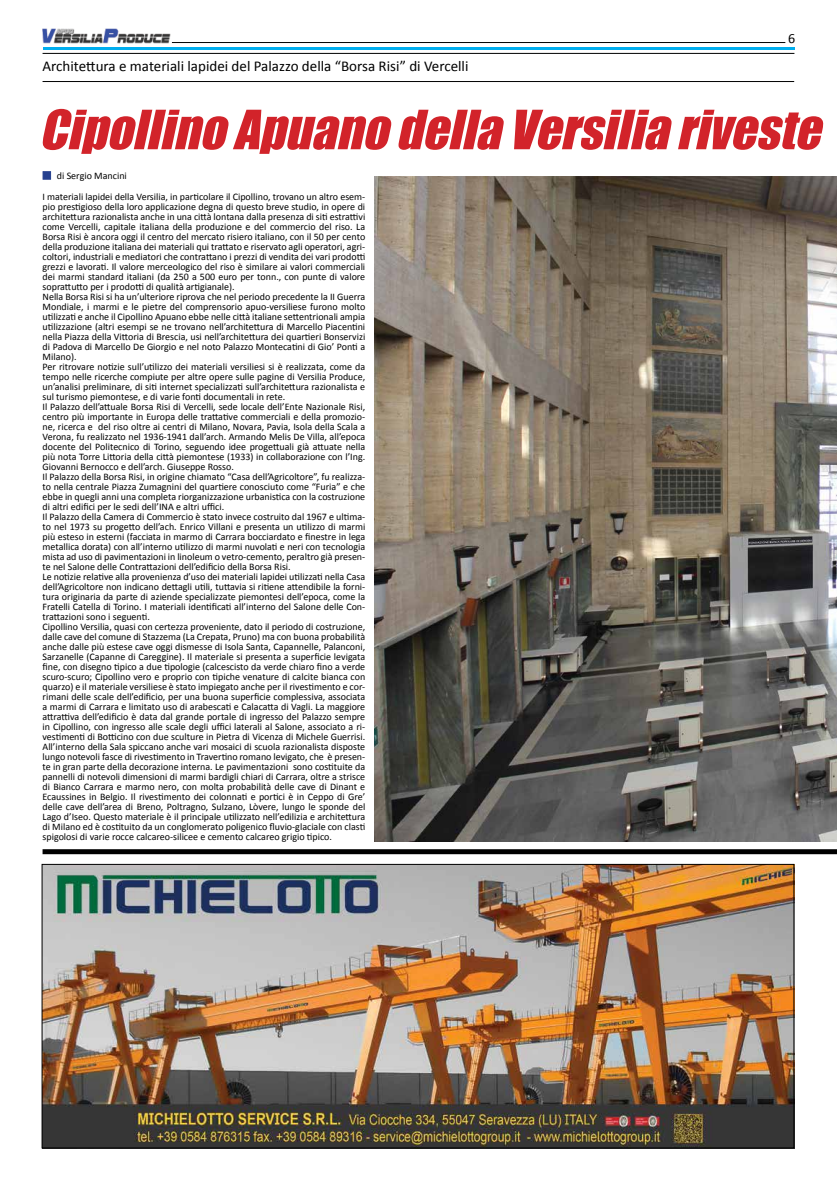
<style>
.page{position:relative;width:837px;height:1191px;background:#fff}
.page>*{position:absolute;margin:0;border:0;box-sizing:border-box;transform-origin:0 0}
.t1{font:italic 50px "Impact";color:#d2232a}
.t2{font:15px "Calibri";color:#000}
.t3{font:14px "Calibri";color:#000}
.t4{font:10px/10px "Calibri";color:#000}
</style>
<div class="page">
<img style="left:43px;top:28px;width:127px;height:16px">
<hr style="left:172px;top:42px;width:613px;height:1px;background:#000">
<hr style="left:43px;top:47px;width:751px;height:3px;background:#00aeef">
<hr style="left:43px;top:53px;width:751px;height:1px;background:#000">
<hr style="left:43px;top:81px;width:750px;height:1px;background:#000">
<img style="left:44px;top:866px;width:748px;height:280px">
<img style="left:374px;top:176px;width:462px;height:665px">
<div style="left:43px;top:849px;width:793px;height:5px;background:#000"></div>
<div style="left:43px;top:171px;width:8px;height:9px;background:#25408f;border:1px solid #25408f"></div>
<h2 class="t2" style="left:43px;top:57px;width:427px">Architettura e materiali lapidei del Palazzo della “Borsa Risi” di Vercelli</h2>
<h3 class="t3" style="left:787px;top:30px;width:9px">6</h3>
<h1 class="t1" style="left:39px;top:91px;width:797px">CipollinoApuanodellaVersiliariveste</h1>
<p class="t4" style="left:57px;top:170px;width:71px">di Sergio Mancini</p>
<p class="t4" style="left:43px;top:191px;width:324px">I materiali lapidei della Versilia, in particolare il Cipollino, trovano un altro esem&shy;pio prestigioso della loro applicazione degna di questo breve studio, in opere di architettura razionalista anche in una città lontana dalla presenza di siti estrattivi come Vercelli, capitale italiana della produzione e del commercio del riso. La Borsa Risi è ancora oggi il centro del mercato risiero italiano, con il 50 per cento della produzione italiana dei materiali qui trattato e riservato agli operatori, agri&shy;coltori, industriali e mediatori che contrattano i prezzi di vendita dei vari prodotti grezzi e lavorati. Il valore merceologico del riso è similare ai valori commerciali dei marmi standard italiani (da 250 a 500 euro per tonn., con punte di valore soprattutto per i prodotti di qualità artigianale).<br>Nella Borsa Risi si ha un’ulteriore riprova che nel periodo precedente la II Guerra Mondiale, i marmi e le pietre del comprensorio apuo-versiliese furono molto utilizzati e anche il Cipollino Apuano ebbe nelle città italiane settentrionali ampia utilizzazione (altri esempi se ne trovano nell’architettura di Marcello Piacentini nella Piazza della Vittoria di Brescia, usi nell’architettura dei quartieri Bonservizi di Padova di Marcello De Giorgio e nel noto Palazzo Montecatini di Gio’ Ponti a Milano).<br>Per ritrovare notizie sull’utilizzo dei materiali versiliesi si è realizzata, come da tempo nelle ricerche compiute per altre opere sulle pagine di Versilia Produce, un’analisi preliminare, di siti internet specializzati sull’architettura razionalista e sul turismo piemontese, e di varie fonti documentali in rete.<br>Il Palazzo dell’attuale Borsa Risi di Vercelli, sede locale dell’Ente Nazionale Risi, centro più importante in Europa delle trattative commerciali e della promozio&shy;ne, ricerca e del riso oltre ai centri di Milano, Novara, Pavia, Isola della Scala a Verona, fu realizzato nel 1936-1941 dall’arch. Armando Melis De Villa, all’epoca docente del Politecnico di Torino, seguendo idee progettuali già attuate nella più nota Torre Littoria della città piemontese (1933) in collaborazione con l’Ing.<br>Giovanni Bernocco e dell’arch. Giuseppe Rosso.<br>Il Palazzo della Borsa Risi, in origine chiamato “Casa dell’Agricoltore”, fu realizza&shy;to nella centrale Piazza Zumagnini del quartiere conosciuto come “Furia” e che ebbe in quegli anni una completa riorganizzazione urbanistica con la costruzione di altri edifici per le sedi dell’INA e altri uffici.<br>Il Palazzo della Camera di Commercio è stato invece costruito dal 1967 e ultima&shy;to nel 1973 su progetto dell’ach. Enrico Villani e presenta un utilizzo di marmi più esteso in esterni (facciata in marmo di Carrara bocciardato e finestre in lega metallica dorata) con all’interno utilizzo di marmi nuvolati e neri con tecnologia mista ad uso di pavimentazioni in linoleum o vetro-cemento, peraltro già presen&shy;te nel Salone delle Contrattazioni dell’edificio della Borsa Risi.<br>Le notizie relative alla provenienza d’uso dei materiali lapidei utilizzati nella Casa dell’Agricoltore non indicano dettagli utili, tuttavia si ritiene attendibile la forni&shy;tura originaria da parte di aziende specializzate piemontesi dell’epoca, come la Fratelli Catella di Torino. I materiali identificati all’interno del Salone delle Con&shy;trattazioni sono i seguenti.<br>Cipollino Versilia, quasi con certezza proveniente, dato il periodo di costruzione, dalle cave del comune di Stazzema (La Crepata, Pruno) ma con buona probabilità anche dalle più estese cave oggi dismesse di Isola Santa, Capannelle, Palanconi, Sarzanelle (Capanne di Careggine). Il materiale si presenta a superficie levigata fine, con disegno tipico a due tipologie (calcescisto da verde chiaro fino a verde scuro-scuro; Cipollino vero e proprio con tipiche venature di calcite bianca con quarzo) e il materiale versiliese è stato impiegato anche per il rivestimento e cor&shy;rimani delle scale dell’edificio, per una buona superficie complessiva, associata a marmi di Carrara e limitato uso di arabescati e Calacatta di Vagli. La maggiore attrattiva dell’edificio è data dal grande portale di ingresso del Palazzo sempre in Cipollino, con ingresso alle scale degli uffici laterali al Salone, associato a ri&shy;vestimenti di Botticino con due sculture in Pietra di Vicenza di Michele Guerrisi.<br>All’interno della Sala spiccano anche vari mosaici di scuola razionalista disposte lungo notevoli fasce di rivestimento in Travertino romano levigato, che è presen&shy;te in gran parte della decorazione interna. Le pavimentazioni sono costituite da pannelli di notevoli dimensioni di marmi bardigli chiari di Carrara, oltre a strisce di Bianco Carrara e marmo nero, con molta probabilità delle cave di Dinant e Ecaussines in Belgio. Il rivestimento dei colonnati e portici è in Ceppo di Gre’ delle cave dell’area di Breno, Poltragno, Sulzano, Lòvere, lungo le sponde del Lago d’Iseo. Questo materiale è il principale utilizzato nell’edilizia e architettura di Milano ed è costituito da un conglomerato poligenico fluvio-glaciale con clasti spigolosi di varie rocce calcareo-silicee e cemento calcareo grigio tipico.</p>
</div>
